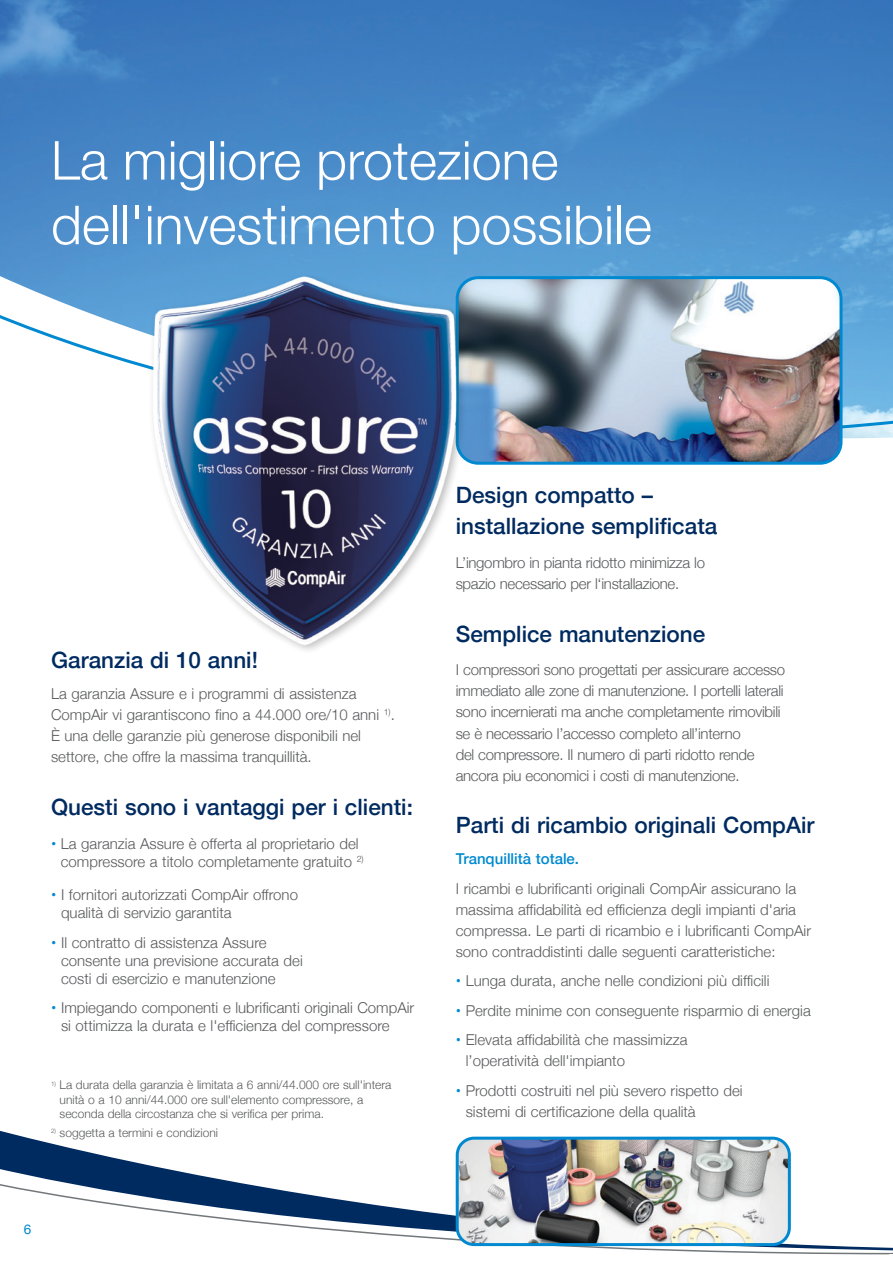
<style>
.page{position:relative;width:893px;height:1263px;background:#fff}
.page>*{position:absolute;margin:0;border:0;box-sizing:border-box;transform-origin:0 0}
.t1{font:300 53.85px/64.5px "Helvetica Neue";color:#fff}
.t2{font:500 22.5px/31.5px "Helvetica Neue";color:#002b60}
.t3{font:300 15px/21px "Helvetica Neue";color:#58595b}
.t4{font:300 15px/21px "Helvetica Neue";letter-spacing:-.02em;color:#58595b}
.t5{font:500 15px "Helvetica Neue";color:#0089d0}
.t6{font:13.5px "Helvetica Neue";color:#0089d0}
.t7{font:300 12px/14.4px "Helvetica Neue";color:#58595b}
.s1{font-weight:700;color:#0089d0}
</style>
<div class="page">
<svg style="left:0;top:1130px;width:890px;height:125px"></svg>
<svg style="left:890px;top:1247px;width:3px;height:7px"></svg>
<svg style="left:0;top:0;width:893px;height:450px;background:#5693cc"></svg>
<img style="left:473px;top:278px;width:368px;height:183px">
<div style="left:456px;top:276px;width:386px;height:189px;border:3px solid #0089d0;border-radius:21px"></div>
<img style="left:136px;top:275px;width:337px;height:375px">
<img style="left:457px;top:1138px;width:332px;height:106px">
<div style="left:456px;top:1137px;width:335px;height:109px;border:3px solid #0089d0;border-radius:17px"></div>
<h1 class="t1" style="left:51px;top:124px;width:602px">La migliore protezione dell'investimento possibile</h1>
<h2 class="t2" style="left:51px;top:643px;width:208px">Garanzia di 10 anni!</h2>
<p class="t3" style="left:51px;top:682px;width:345px">La garanzia Assure e i programmi di assistenza CompAir vi garantiscono fino a 44.000 ore/10 anni <sup>1)</sup>.<br>È una delle garanzie più generose disponibili nel settore, che offre la massima tranquillità.</p>
<h2 class="t2" style="left:51px;top:789px;width:363px">Questi sono i vantaggi per i clienti:</h2>
<p class="t3" style="left:61px;top:833px;width:304px;line-height:18px;text-indent:-10px"><span class="s1">•</span> La garanzia Assure è offerta al proprietario del compressore a titolo completamente gratuito <sup>2)</sup></p>
<p class="t3" style="left:61px;top:885px;width:239px;line-height:18px;text-indent:-10px"><span class="s1">•</span> I fornitori autorizzati CompAir offrono qualità di servizio garantita</p>
<p class="t3" style="left:61px;top:932px;width:243px;line-height:18px;text-indent:-10px"><span class="s1">•</span> Il contratto di assistenza Assure consente una previsione accurata dei costi di esercizio e manutenzione</p>
<p class="t3" style="left:61px;top:998px;width:355px;line-height:18px;text-indent:-10px"><span class="s1">•</span> Impiegando componenti e lubrificanti originali CompAir si ottimizza la durata e l'efficienza del compressore</p>
<p class="t7" style="left:60px;top:1077px;width:333px;text-indent:-9px"><sup>1)</sup> La durata della garanzia è limitata a 6 anni/44.000 ore sull'intera unità o a 10 anni/44.000 ore sull'elemento compressore, a seconda della circostanza che si verifica per prima.</p>
<p class="t7" style="left:51px;top:1124px;width:169px"><sup>2)</sup> soggetta a termini e condizioni</p>
<p class="t6" style="left:24px;top:1219px;width:9px">6</p>
<h2 class="t2" style="left:456px;top:477px;width:263px">Design compatto – installazione semplificata</h2>
<p class="t4" style="left:456px;top:551px;width:251px">L’ingombro in pianta ridotto minimizza lo spazio necessario per l‘installazione.</p>
<h2 class="t2" style="left:456px;top:616px;width:251px">Semplice manutenzione</h2>
<p class="t4" style="left:456px;top:658px;width:331px">I compressori sono progettati per assicurare accesso immediato alle zone di manutenzione. I portelli laterali sono incernierati ma anche completamente rimovibili se è necessario l’accesso completo all’interno<br>del compressore. Il numero di parti ridotto rende ancora piu economici i costi di manutenzione.</p>
<h2 class="t2" style="left:456px;top:808px;width:360px">Parti di ricambio originali CompAir</h2>
<p class="t5" style="left:456px;top:847px;width:125px">Tranquillità totale.</p>
<p class="t3" style="left:456px;top:876px;width:357px">I ricambi e lubrificanti originali CompAir assicurano la massima affidabilità ed efficienza degli impianti d'aria compressa. Le parti di ricambio e i lubrificanti CompAir sono contraddistinti dalle seguenti caratteristiche:</p>
<p class="t3" style="left:456px;top:969px;width:315px"><span class="s1">•</span> Lunga durata, anche nelle condizioni più difficili</p>
<p class="t3" style="left:456px;top:998px;width:356px"><span class="s1">•</span> Perdite minime con conseguente risparmio di energia</p>
<p class="t3" style="left:466px;top:1028px;width:223px;text-indent:-10px"><span class="s1">•</span> Elevata affidabilità che massimizza l’operatività dell'impianto</p>
<p class="t3" style="left:466px;top:1079px;width:279px;text-indent:-10px"><span class="s1">•</span> Prodotti costruiti nel più severo rispetto dei sistemi di certificazione della qualità</p>
</div>
